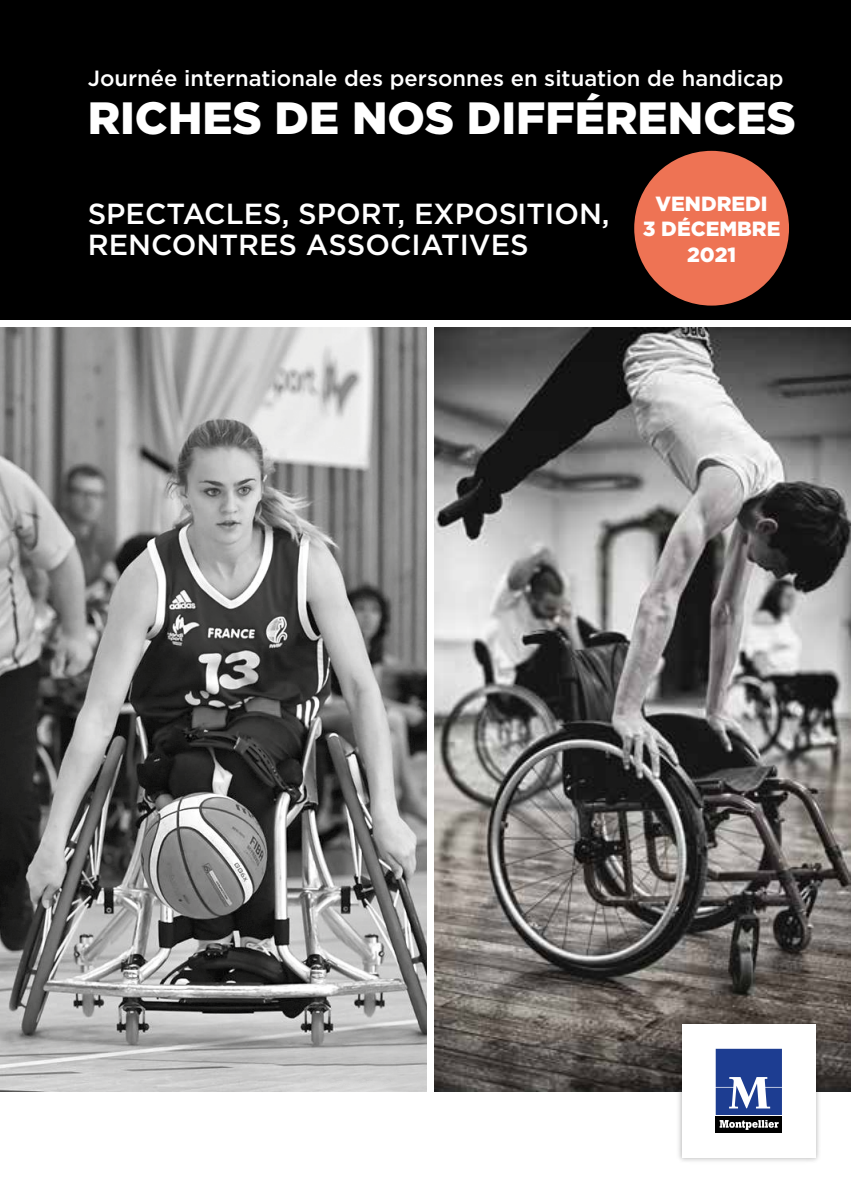
<style>
.page{position:relative;width:851px;height:1191px;background:#fff}
.page>*{position:absolute;margin:0;border:0;box-sizing:border-box;transform-origin:0 0}
.t1{font:900 45.2px "Gotham";color:#fff}
.t2{font:500 29px/31px "Gotham";color:#fff}
.t3{font:500 22px "Gotham";color:#fff}
.t4{font:900 20.6px/25px "Gotham";color:#fff;text-align:center}
</style>
<div class="page">
<div style="left:0;top:0;width:850px;height:319px;background:#000"></div>
<img style="left:0;top:328px;width:426px;height:764px">
<img style="left:435px;top:328px;width:415px;height:764px">
<div style="left:634px;top:151px;width:154px;height:154px;background:#ee7354;border-radius:50%"></div>
<img style="left:674px;top:1016px;width:149px;height:146px">
<svg style="left:682px;top:1024px;width:133px;height:133px"></svg>
<p class="t3" style="left:88px;top:63px;width:697px">Journée internationale des personnes en situation de handicap</p>
<h1 class="t1" style="left:88px;top:87px;width:709px">RICHES DE NOS DIFFÉRENCES</h1>
<h2 class="t2" style="left:88px;top:198px;width:523px">SPECTACLES, SPORT, EXPOSITION,<br>RENCONTRES ASSOCIATIVES</h2>
<p class="t4" style="left:642px;top:191px;width:139px">VENDREDI<br>3 DÉCEMBRE<br>2021</p>
</div>
